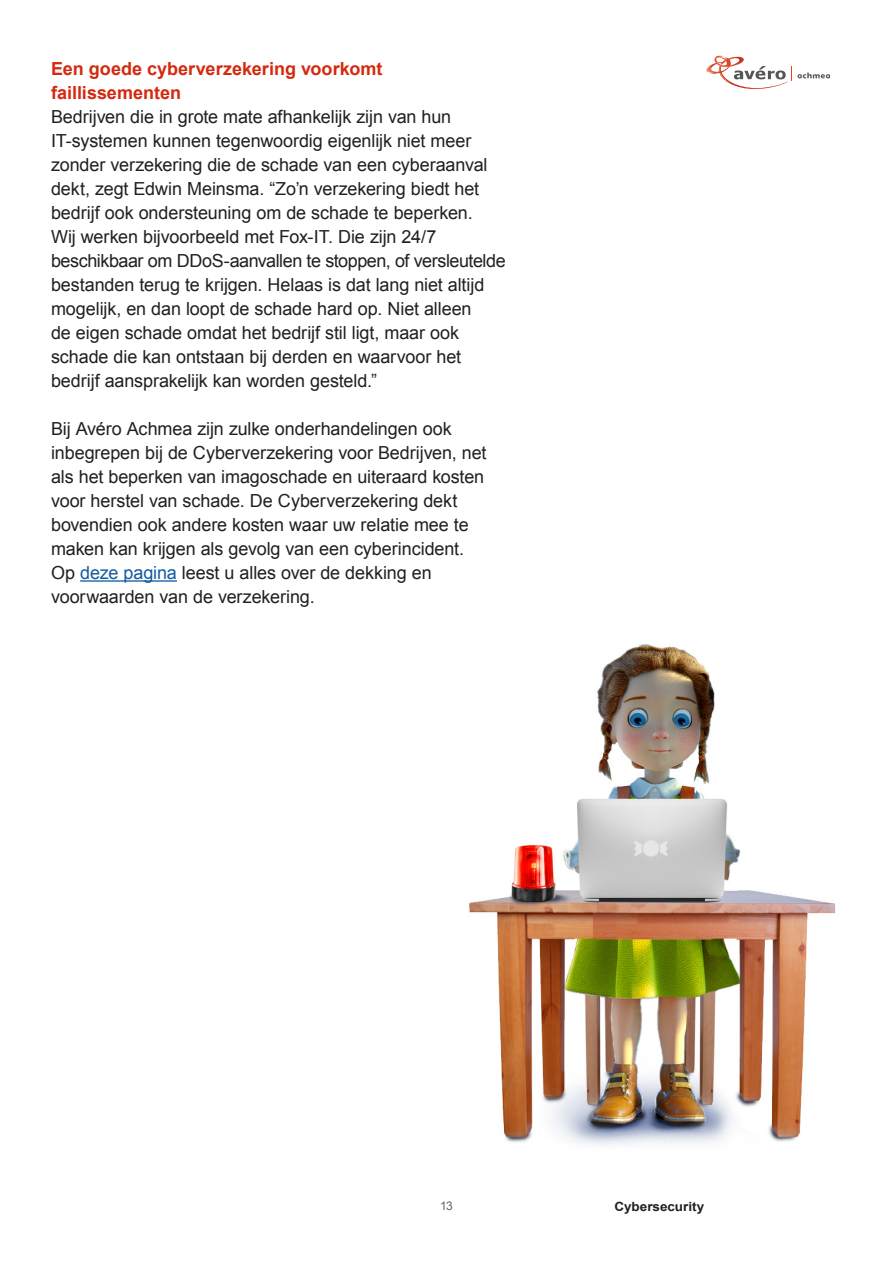
<style>
.page{position:relative;width:893px;height:1263px;background:#fff}
.page>*{position:absolute;margin:0;border:0;box-sizing:border-box;transform-origin:0 0}
.A-Brood{font:18px/24px "Arial";letter-spacing:-.005em;color:#231f20}
.A-Tussenkop{font:700 18px/24px "Arial";color:#d4290f}
.t1{font:700 12.75px "Arial";color:#231f20;scale:1.06 1}
.t2{font:12px "Arial";color:#636366}
.s1{color:#125ba2}
</style>
<div class="page">
<svg style="left:706px;top:55px;width:124px;height:34px"></svg>
<img style="left:469px;top:644px;width:367px;height:501px">
<hr style="left:80px;top:580px;width:97px;height:2px;background:#125ba2">
<p class="A-Tussenkop" style="left:51px;top:57px;width:333px">Een goede cyberverzekering voorkomt faillissementen</p>
<p class="A-Brood" style="left:51px;top:105px;width:456px">Bedrijven die in grote mate afhankelijk zijn van hun IT-systemen kunnen tegenwoordig eigenlijk niet meer zonder verzekering die de schade van een cyberaanval dekt, zegt Edwin Meinsma. “Zo’n verzekering biedt het bedrijf ook ondersteuning om de schade te beperken.<br>Wij werken bijvoorbeeld met Fox-IT. Die zijn 24/7 beschikbaar om DDoS-aanvallen te stoppen, of versleutelde bestanden terug te krijgen. Helaas is dat lang niet altijd mogelijk, en dan loopt de schade hard op. Niet alleen<br>de eigen schade omdat het bedrijf stil ligt, maar ook schade die kan ontstaan bij derden en waarvoor het bedrijf aansprakelijk kan worden gesteld.”</p>
<p class="A-Brood" style="left:51px;top:417px;width:437px">Bij Avéro Achmea zijn zulke onderhandelingen ook inbegrepen bij de Cyberverzekering voor Bedrijven, net als het beperken van imagoschade en uiteraard kosten voor herstel van schade. De Cyberverzekering dekt bovendien ook andere kosten waar uw relatie mee te maken kan krijgen als gevolg van een cyberincident.<br>Op <span class="s1">deze pagina</span> leest u alles over de dekking en voorwaarden van de verzekering.</p>
<p class="t2" style="left:440px;top:1198px;width:14px">13</p>
<p class="t1" style="left:614px;top:1198px;width:86px">Cybersecurity</p>
</div>
